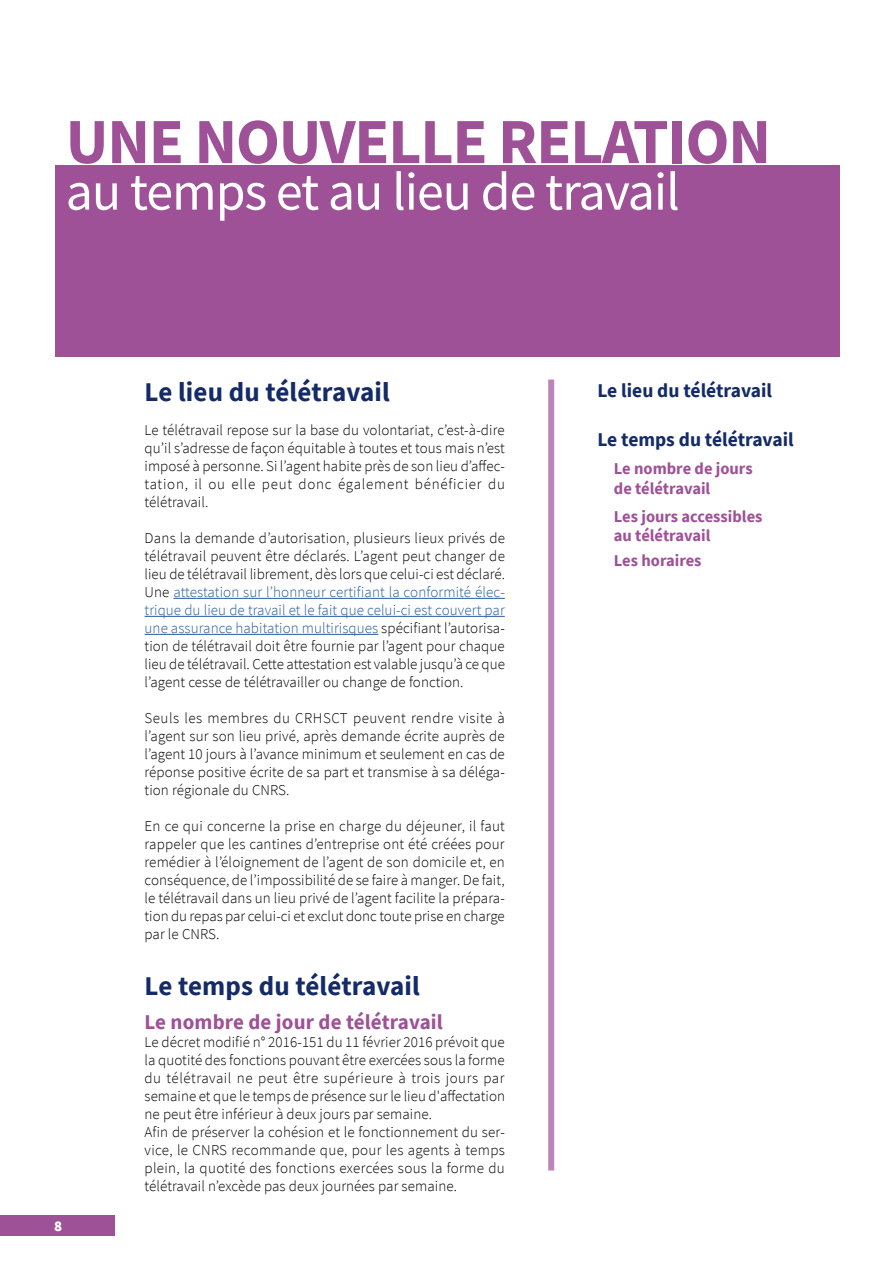
<style>
.page{position:relative;width:893px;height:1263px;background:#fff}
.page>*{position:absolute;margin:0;border:0;box-sizing:border-box;transform-origin:0 0}
.t1{font:700 64.35px "Source Sans Pro";letter-spacing:-.02em;color:#9f5197}
.t2{font:54px "Source Sans Pro";letter-spacing:-.02em;color:#fff}
.t3{font:700 27px "Source Sans Pro";letter-spacing:.005em;color:#142b67}
.t4{font:700 21px "Source Sans Pro";letter-spacing:.005em;color:#9f5197}
.t5{font:700 19.5px "Source Sans Pro";color:#142b67}
.t6{font:700 16.5px/19.5px "Source Sans Pro";color:#9f5197}
.t7{font:300 15px/18px "Source Sans Pro";letter-spacing:.005em;color:#000;text-align:justify}
.t8{font:900 15px "Source Sans Pro";color:#fff}
.s1{color:#275b9b}
</style>
<div class="page">
<div style="left:0;top:1215px;width:115px;height:21px;background:#9f5197"></div>
<div style="left:548px;top:379px;width:6px;height:791px;background:#bb85b6"></div>
<hr style="left:173px;top:598px;width:332px;height:1px;background:#275b9b">
<hr style="left:145px;top:616px;width:360px;height:1px;background:#275b9b">
<hr style="left:145px;top:634px;width:233px;height:1px;background:#275b9b">
<div style="left:55px;top:165px;width:785px;height:192px;background:#9f5197"></div>
<h1 class="t1" style="left:66px;top:98px;width:707px">UNE NOUVELLE RELATION</h1>
<h2 class="t2" style="left:66px;top:157px;width:616px">au temps et au lieu de travail</h2>
<p class="t8" style="left:54px;top:1216px;width:10px">8</p>
<h3 class="t3" style="left:145px;top:374px;width:247px">Le lieu du télétravail</h3>
<p class="t7" style="left:145px;top:421px;width:362px">Le télétravail repose sur la base du volontariat, c’est-à-dire qu’il s’adresse de façon équitable à toutes et tous mais n’est imposé à personne. Si l’agent habite près de son lieu d’affec&shy;tation, il ou elle peut donc également bénéficier du télétravail.</p>
<p class="t7" style="left:145px;top:529px;width:362px">Dans la demande d’autorisation, plusieurs lieux privés de télétravail peuvent être déclarés. L’agent peut changer de lieu de télétravail librement, dès lors que celui-ci est déclaré.<br>Une <span class="s1">attestation sur l’honneur certifiant la conformité élec&shy;trique du lieu de travail et le fait que celui-ci est couvert par une assurance habitation multirisques</span> spécifiant l’autorisa&shy;tion de télétravail doit être fournie par l’agent pour chaque lieu de télétravail. Cette attestation est valable jusqu’à ce que l’agent cesse de télétravailler ou change de fonction.</p>
<p class="t7" style="left:145px;top:709px;width:362px">Seuls les membres du CRHSCT peuvent rendre visite à l’agent sur son lieu privé, après demande écrite auprès de l’agent 10 jours à l’avance minimum et seulement en cas de réponse positive écrite de sa part et transmise à sa déléga&shy;tion régionale du CNRS.</p>
<p class="t7" style="left:145px;top:817px;width:362px">En ce qui concerne la prise en charge du déjeuner, il faut rappeler que les cantines d’entreprise ont été créées pour remédier à l’éloignement de l’agent de son domicile et, en conséquence, de l’impossibilité de se faire à manger. De fait, le télétravail dans un lieu privé de l’agent facilite la prépara&shy;tion du repas par celui-ci et exclut donc toute prise en charge par le CNRS.</p>
<h3 class="t3" style="left:145px;top:968px;width:277px">Le temps du télétravail</h3>
<h3 class="t4" style="left:145px;top:1008px;width:300px">Le nombre de jour de télétravail</h3>
<p class="t7" style="left:145px;top:1033px;width:362px;text-align:left">Le décret modifié n° 2016-151 du 11 février 2016 prévoit que la quotité des fonctions pouvant être exercées sous la forme du télétravail ne peut être supérieure à trois jours par semaine et que le temps de présence sur le lieu d'affectation ne peut être inférieur à deux jours par semaine.<br>Afin de préserver la cohésion et le fonctionnement du ser&shy;vice, le CNRS recommande que, pour les agents à temps plein, la quotité des fonctions exercées sous la forme du télétravail n’excède pas deux journées par semaine.</p>
<h3 class="t5" style="left:597px;top:378px;width:176px">Le lieu du télétravail</h3>
<h3 class="t5" style="left:597px;top:427px;width:198px">Le temps du télétravail</h3>
<p class="t6" style="left:614px;top:459px;width:140px">Le nombre de jours de télétravail</p>
<p class="t6" style="left:614px;top:506px;width:150px">Les jours accessibles au télétravail</p>
<p class="t6" style="left:614px;top:551px;width:89px">Les horaires</p>
</div>
